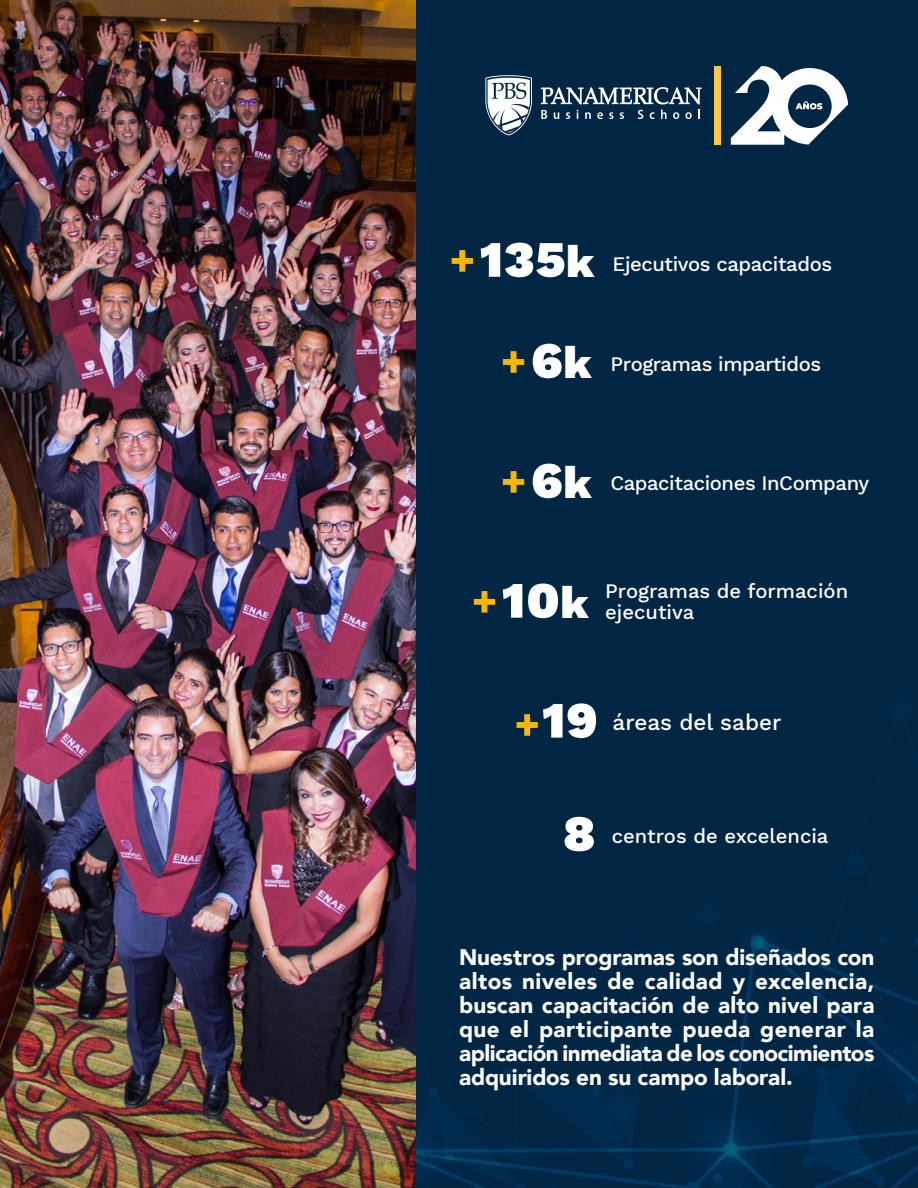
<style>
.page{position:relative;width:918px;height:1188px;background:#002645}
.page>*{position:absolute;margin:0;border:0;box-sizing:border-box;transform-origin:0 0}
.t1{font:900 51px "Work Sans";letter-spacing:.02em;color:#fff}
.t2{font:900 42px "Work Sans";color:#fff}
.t3{font:900 22.5px/24px "Avenir";letter-spacing:-.015em;color:#fff;text-align:justify}
.t4{font:500 22.5px "Work Sans";color:#fff}
.t5{font:500 20.25px "Work Sans";letter-spacing:-.02em;color:#fff}
.t6{font:500 20.25px "Work Sans";color:#fff}
</style>
<div class="page">
<img style="left:0;top:0;width:416px;height:1188px">
<svg style="left:541px;top:87px;width:161px;height:32px"></svg>
<svg style="left:485px;top:75px;width:47px;height:60px"></svg>
<svg style="left:731px;top:66px;width:117px;height:79px"></svg>
<div style="left:715px;top:66px;width:6px;height:79px;background:#ffc840"></div>
<svg style="left:474px;top:591px;width:21px;height:22px"></svg>
<svg style="left:503px;top:471px;width:21px;height:22px"></svg>
<svg style="left:503px;top:351px;width:21px;height:22px"></svg>
<svg style="left:452px;top:250px;width:21px;height:22px"></svg>
<svg style="left:517px;top:714px;width:21px;height:22px"></svg>
<h1 class="t1" style="left:480px;top:221px;width:87px">135</h1>
<h2 class="t2" style="left:566px;top:231px;width:29px">k</h2>
<p class="t5" style="left:613px;top:249px;width:221px">Ejecutivos capacitados</p>
<h1 class="t1" style="left:531px;top:322px;width:33px">6</h1>
<h2 class="t2" style="left:564px;top:332px;width:29px">k</h2>
<p class="t5" style="left:611px;top:349px;width:212px">Programas impartidos</p>
<h1 class="t1" style="left:531px;top:442px;width:33px">6</h1>
<h2 class="t2" style="left:564px;top:452px;width:29px">k</h2>
<p class="t5" style="left:610px;top:468px;width:260px">Capacitaciones InCompany</p>
<h1 class="t1" style="left:502px;top:562px;width:59px">10</h1>
<p class="t6" style="left:605px;top:575px;width:245px">Programas de formación</p>
<h2 class="t2" style="left:561px;top:571px;width:29px">k</h2>
<p class="t6" style="left:605px;top:596px;width:91px">ejecutiva</p>
<h1 class="t1" style="left:542px;top:682px;width:57px">19</h1>
<p class="t4" style="left:613px;top:705px;width:170px">áreas del saber</p>
<h1 class="t1" style="left:563px;top:795px;width:34px">8</h1>
<p class="t6" style="left:612px;top:821px;width:218px">centros de excelencia</p>
<p class="t3" style="left:459px;top:944px;width:417px">Nuestros programas son diseñados con altos niveles de calidad y excelencia, buscan capacitación de alto nivel para que el participante pueda generar la aplicación inmediata de los conocimientos adquiridos en su campo laboral.</p>
</div>
